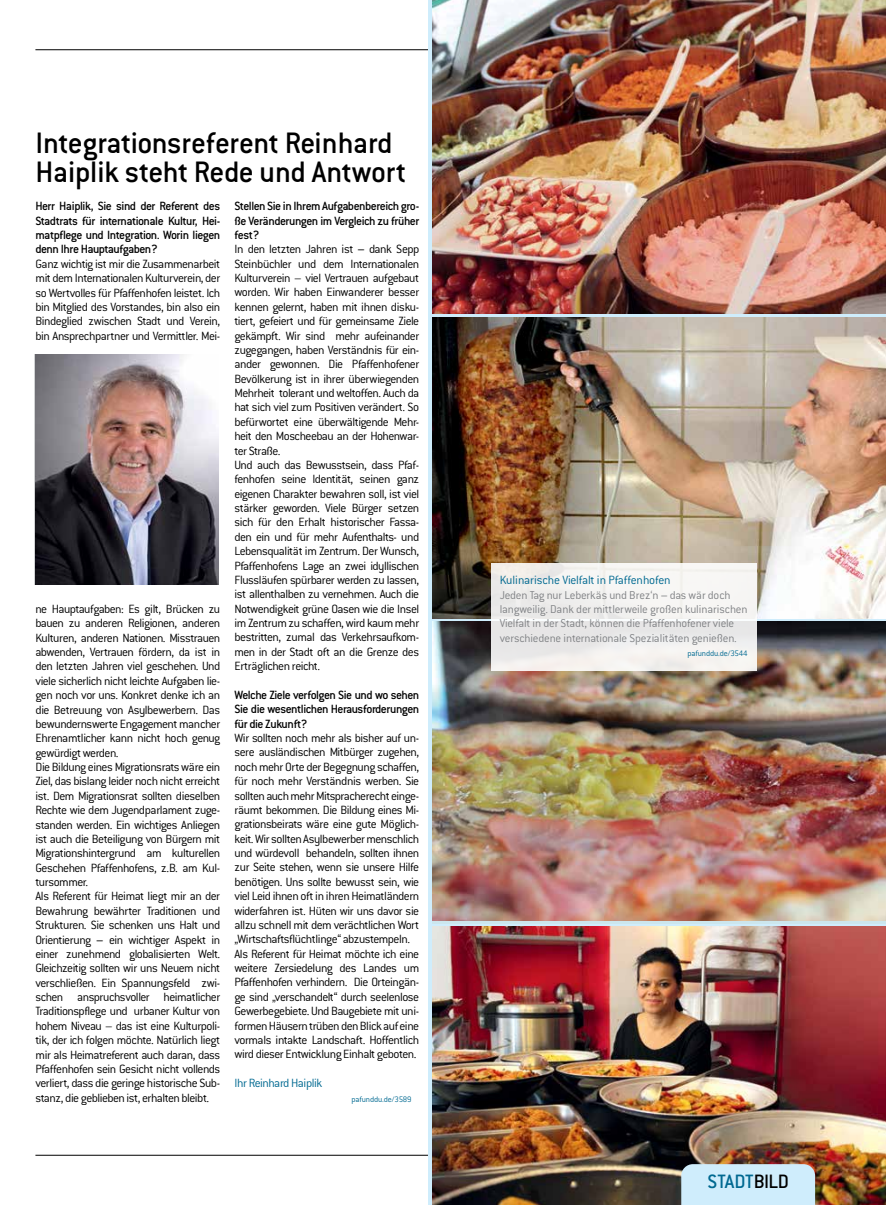
<style>
.page{position:relative;width:886px;height:1205px;background:#fff}
.page>*{position:absolute;margin:0;border:0;box-sizing:border-box;transform-origin:0 0}
.t1{font:500 32.5px/28.8px "Conduit ITC Std";letter-spacing:-.015em;color:#000}
.t2{font:500 21.25px "Conduit ITC Std";letter-spacing:-.02em;color:#006991}
.t3{font:300 13.12px/14.4px "Conduit ITC Std";letter-spacing:-.04em;color:#000}
.t4{font:500 13.12px/14.4px "Conduit ITC Std";letter-spacing:-.04em;color:#000;text-align:justify}
.t5{font:300 13.12px "Conduit ITC Std";letter-spacing:-.02em;color:#006991}
.t6{font:300 12.5px/14.4px "Conduit ITC Std";letter-spacing:-.015em;color:#808285}
.t7{font:300 8.75px "Conduit ITC Std";letter-spacing:-.015em;color:#006991}
.s1{font-weight:500}
.s2{color:#000}
</style>
<div class="page">
<hr style="left:35px;top:1155px;width:492px;height:1px;background:#000">
<hr style="left:35px;top:50px;width:706px;height:1px;background:#000">
<img style="left:432px;top:317px;width:454px;height:301px">
<img style="left:432px;top:622px;width:454px;height:298px">
<img style="left:432px;top:927px;width:454px;height:278px">
<img style="left:432px;top:0;width:454px;height:314px">
<div style="left:491px;top:563px;width:265px;height:107px;background:linear-gradient(to right,#eceae9,#f5f5f3)"></div>
<div style="left:681px;top:1164px;width:134px;height:41px;background:#cfedfc"></div>
<img style="left:35px;top:354px;width:184px;height:230px">
<h1 class="t1" style="left:35px;top:127px;width:372px">Integrationsreferent Reinhard<br>Haiplik steht Rede und Antwort</h1>
<p class="t4" style="left:35px;top:199px;width:186px">Herr Haiplik, Sie sind der Referent des Stadtrats für internationale Kultur, Hei&shy;matpflege und Integration. Worin liegen denn Ihre Hauptaufgaben?</p>
<p class="t3" style="left:35px;top:256px;width:186px;text-align:justify">Ganz wichtig ist mir die Zusammenarbeit mit dem Internationalen Kulturverein, der so Wertvolles für Pfaffenhofen leistet. Ich bin Mitglied des Vorstandes, bin also ein Bindeglied zwischen Stadt und Verein, bin Ansprechpartner und Vermittler. Mei-</p>
<p class="t3" style="left:35px;top:601px;width:186px">ne Hauptaufgaben: Es gilt, Brücken zu bauen zu anderen Religionen, anderen Kulturen, anderen Nationen. Misstrauen abwenden, Vertrauen fördern, da ist in den letzten Jahren viel geschehen. Und viele sicherlich nicht leichte Aufgaben lie&shy;gen noch vor uns. Konkret denke ich an die Betreuung von Asylbewerbern. Das bewundernswerte Engagement mancher Ehrenamtlicher kann nicht hoch genug gewürdigt werden.<br>Die Bildung eines Migrationsrats wäre ein Ziel, das bislang leider noch nicht erreicht ist. Dem Migrationsrat sollten dieselben Rechte wie dem Jugendparlament zuge&shy;standen werden. Ein wichtiges Anliegen ist auch die Beteiligung von Bürgern mit Migrationshintergrund am kulturellen Geschehen Pfaffenhofens, z.B. am Kul&shy;tursommer.<br>Als Referent für Heimat liegt mir an der Bewahrung bewährter Traditionen und Strukturen. Sie schenken uns Halt und Orientierung <span class="s1">–</span> ein wichtiger Aspekt in einer zunehmend globalisierten Welt.<br>Gleichzeitig sollten wir uns Neuem nicht verschließen. Ein Spannungsfeld zwi&shy;schen anspruchsvoller heimatlicher Traditionspflege und urbaner Kultur von hohem Niveau – das ist eine Kulturpoli&shy;tik, der ich folgen möchte. Natürlich liegt mir als Heimatreferent auch daran, dass Pfaffenhofen sein Gesicht nicht vollends verliert, dass die geringe historische Sub&shy;stanz, die geblieben ist, erhalten bleibt.</p>
<p class="t3" style="left:234px;top:198px;width:186px"><span class="s1">Stellen Sie in Ihrem Aufgabenbereich gro&shy;ße Veränderungen im Vergleich zu früher fest?<br></span>In den letzten Jahren ist <span class="s1">–</span> dank Sepp Steinbüchler und dem Internationalen Kulturverein – viel Vertrauen aufgebaut worden. Wir haben Einwanderer besser kennen gelernt, haben mit ihnen disku&shy;tiert, gefeiert und für gemeinsame Ziele gekämpft. Wir sind mehr aufeinander zugegangen, haben Verständnis für ein&shy;ander gewonnen. Die Pfaffenhofener Bevölkerung ist in ihrer überwiegenden Mehrheit tolerant und weltoffen. Auch da hat sich viel zum Positiven verändert. So befürwortet eine überwältigende Mehr&shy;heit den Moscheebau an der Hohenwar&shy;ter Straße.<br>Und auch das Bewusstsein, dass Pfaf&shy;fenhofen seine Identität, seinen ganz eigenen Charakter bewahren soll, ist viel stärker geworden. Viele Bürger setzen sich für den Erhalt historischer Fassa&shy;den ein und für mehr Aufenthalts- und Lebensqualität im Zentrum. Der Wunsch, Pfaffenhofens Lage an zwei idyllischen Flussläufen spürbarer werden zu lassen, ist allenthalben zu vernehmen. Auch die Notwendigkeit grüne Oasen wie die Insel im Zentrum zu schaffen, wird kaum mehr bestritten, zumal das Verkehrsaufkom&shy;men in der Stadt oft an die Grenze des Erträglichen reicht.</p>
<p class="t4" style="left:234px;top:687px;width:186px">Welche Ziele verfolgen Sie und wo sehen Sie die wesentlichen Herausforderungen für die Zukunft?</p>
<p class="t3" style="left:234px;top:730px;width:186px">Wir sollten noch mehr als bisher auf un&shy;sere ausländischen Mitbürger zugehen, noch mehr Orte der Begegnung schaffen, für noch mehr Verständnis werben. Sie sollten auch mehr Mitspracherecht einge&shy;räumt bekommen. Die Bildung eines Mi&shy;grationsbeirats wäre eine gute Möglich&shy;keit. Wir sollten Asylbewerber menschlich und würdevoll behandeln, sollten ihnen zur Seite stehen, wenn sie unsere Hilfe benötigen. Uns sollte bewusst sein, wie viel Leid ihnen oft in ihren Heimatländern widerfahren ist. Hüten wir uns davor sie allzu schnell mit dem verächtlichen Wort „Wirtschaftsflüchtlinge“ abzustempeln.<br>Als Referent für Heimat möchte ich eine weitere Zersiedelung des Landes um Pfaffenhofen verhindern. Die Orteingän&shy;ge sind „verschandelt“ durch seelenlose Gewerbegebiete. Und Baugebiete mit uni&shy;formen Häusern trüben den Blick auf eine vormals intakte Landschaft. Hoffentlich wird dieser Entwicklung Einhalt geboten.</p>
<p class="t5" style="left:234px;top:1075px;width:89px">Ihr Reinhard Haiplik</p>
<p class="t7" style="left:351px;top:1093px;width:62px">pafunddu.de/3589</p>
<p class="t5" style="left:500px;top:572px;width:172px">Kulinarische Vielfalt in Pfaffenhofen</p>
<p class="t6" style="left:500px;top:587px;width:249px">Jeden Tag nur Leberkäs und Brez‘n <span class="s1">–</span> das wär doch langweilig. Dank der mittlerweile großen kulinarischen Vielfalt in der Stadt, können die Pfaffenhofener viele verschiedene internationale Spezialitäten genießen.</p>
<p class="t7" style="left:687px;top:648px;width:62px">pafunddu.de/3544</p>
<h2 class="t2" style="left:707px;top:1169px;width:83px">STADT<span class="s2">BILD</span></h2>
</div>
